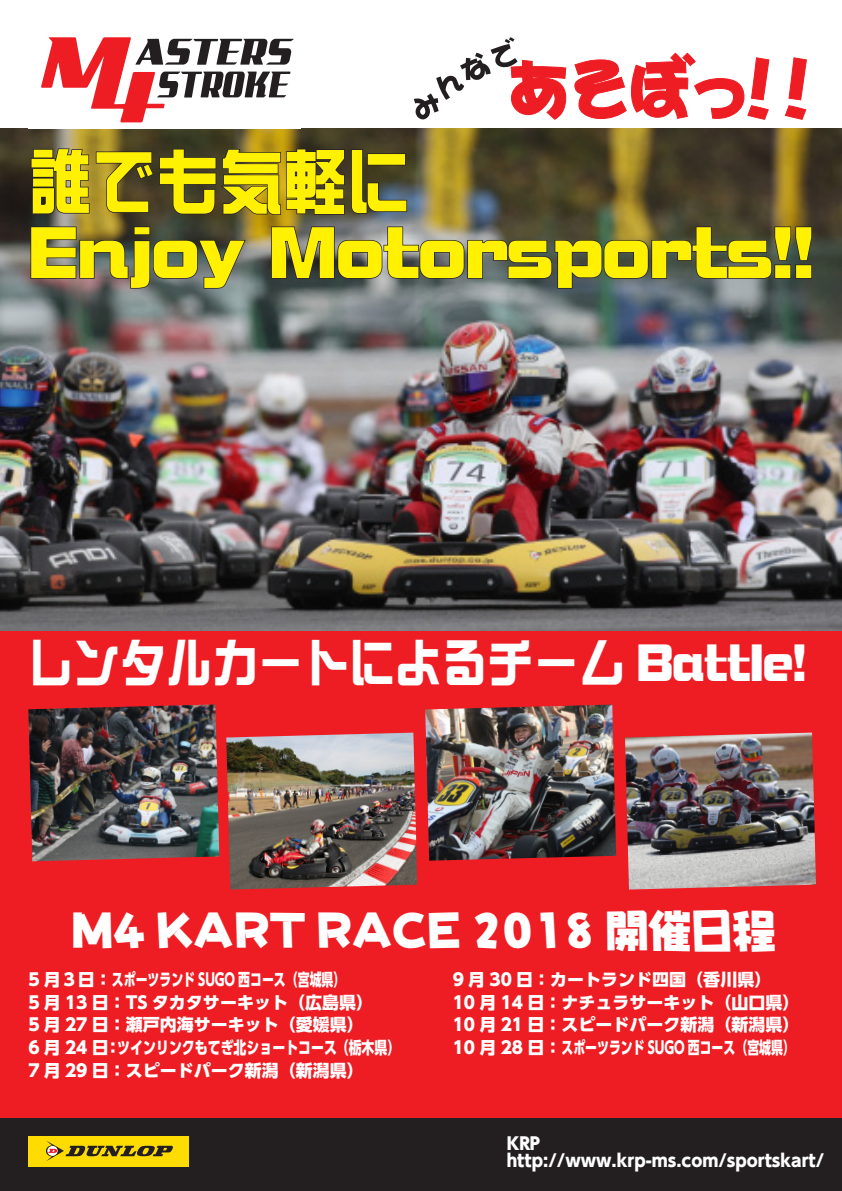
<style>
.page{position:relative;width:842px;height:1191px;background:#fff}
.page>*{position:absolute;margin:0;border:0;box-sizing:border-box;transform-origin:0 0}
.t1{font:70.9px "DFP So Gei CID W9";color:#fff101}
.t2{font:70.9px "DFP So Gei CID W9";color:#fff101;scale:.9 1}
.t3{font:51px "DFP So Gei CID W9";color:#fff;scale:.9 1}
.t4{font:42.5px "NIS JYA U 83 pv RKSJ H";color:#fff}
.t5{font:800 17px "UD Shin Go Pro";color:#fff}
.t6{font:800 17px "UD Shin Go Pro";color:#fff;scale:.76 1}
</style>
<div class="page">
<div style="left:0;top:384px;width:842px;height:760px;background:#ee1d23"></div>
<img style="left:0;top:129px;width:842px;height:501px">
<div style="left:0;top:1118px;width:842px;height:73px;background:#231f20"></div>
<svg style="left:30px;top:148px;width:378px;height:68px;background:#5d522b"></svg>
<svg style="left:30px;top:226px;width:217px;height:63px;background:#5c5e57"></svg>
<svg style="left:270px;top:225px;width:543px;height:64px;background:#5b6056"></svg>
<img style="left:28px;top:704px;width:191px;height:157px">
<img style="left:625px;top:732px;width:191px;height:157px">
<img style="left:226px;top:732px;width:191px;height:157px">
<img style="left:425px;top:704px;width:191px;height:156px">
<svg style="left:41px;top:37px;width:253px;height:85px"></svg>
<svg style="left:414px;top:37px;width:152px;height:82px"></svg>
<svg style="left:575px;top:53px;width:194px;height:66px"></svg>
<svg style="left:785px;top:58px;width:21px;height:61px"></svg>
<div style="left:28px;top:1135px;width:161px;height:31px;background:#ffdc01"></div>
<svg style="left:46px;top:1140px;width:127px;height:21px"></svg>
<p class="t2" style="left:28px;top:143px;width:427px">誰でも気軽に</p>
<p class="t1" style="left:28px;top:214px;width:787px">Enjoy Motorsports !!</p>
<p class="t3" style="left:28px;top:635px;width:866px">レンタルカートによるチーム Battle!</p>
<p class="t4" style="left:71px;top:904px;width:706px">M4 KART RACE 2018 開催日程</p>
<p class="t5" style="left:453px;top:965px;width:320px">9 月 30 日：カートランド四国（香川県(</p>
<p class="t5" style="left:453px;top:988px;width:348px">10 月 14 日：ナチュラサーキット（山口県(</p>
<p class="t5" style="left:453px;top:1011px;width:348px">10 月 21 日：スピードパーク新潟（新潟県(</p>
<p class="t5" style="left:453px;top:1033px;width:344px">10 月 28 日：スポーツランド SUGO 西コース（宮城県(</p>
<p class="t5" style="left:28px;top:965px;width:318px">5 月３日：スポーツランド SUGO 西コース（宮城県(</p>
<p class="t5" style="left:28px;top:988px;width:346px">5 月 13 日：TS タカタサーキット（広島県(</p>
<p class="t5" style="left:28px;top:1011px;width:337px">5 月 27 日：瀬戸内海サーキット（愛媛県(</p>
<p class="t6" style="left:117px;top:1033px;width:374px">ツインリンクもてぎ北ショートコース（栃木県(</p>
<p class="t5" style="left:28px;top:1033px;width:82px">6月 24 日</p>
<p class="t5" style="left:28px;top:1056px;width:337px">7 月 29 日：スピードパーク新潟（新潟県(</p>
<p class="t5" style="left:105px;top:1033px;width:19px">：</p>
<p class="t5" style="left:507px;top:1129px;width:35px">KRP</p>
<p class="t5" style="left:507px;top:1146px;width:319px">http://www.krp-ms.com/sportskart/</p>
</div>
